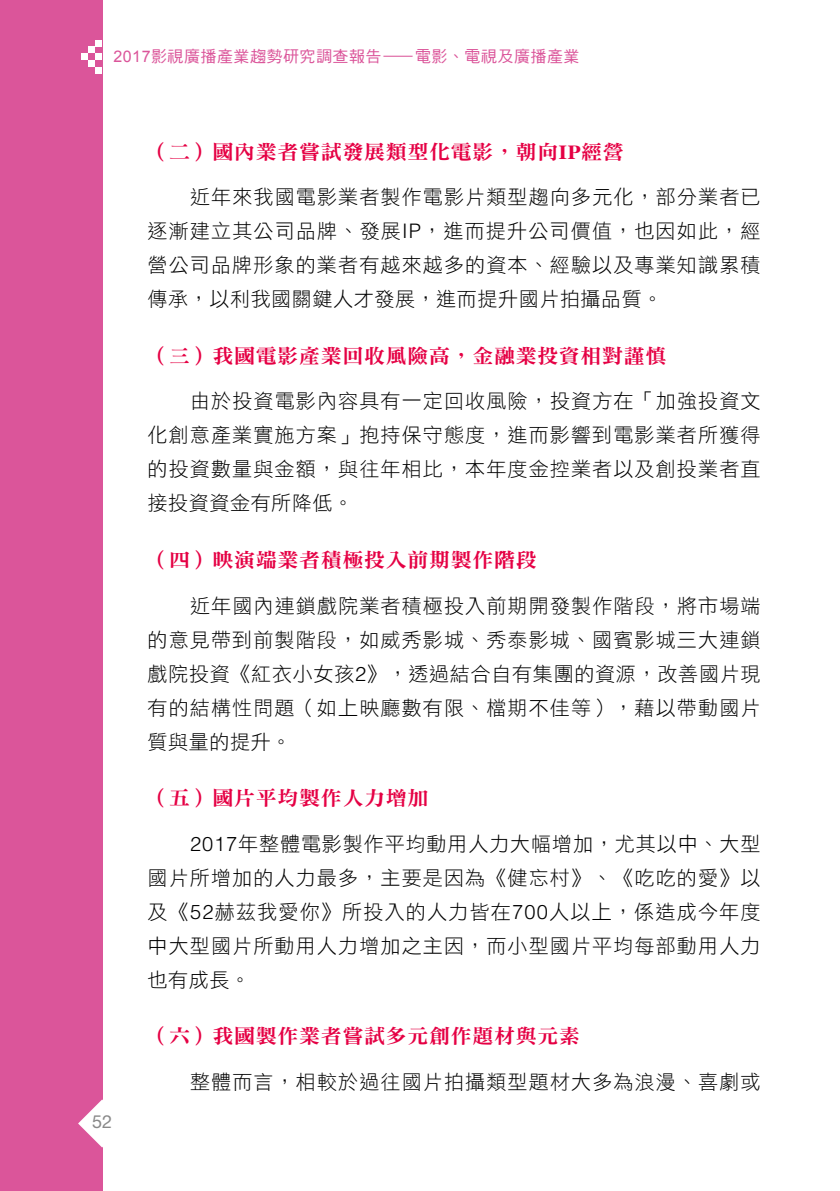
<style>
.page{position:relative;width:840px;height:1191px;background:#fff}
.page>*{position:absolute;margin:0;border:0;box-sizing:border-box;transform-origin:0 0}
.t1{font:20px/34px "DF Hei Std W3";letter-spacing:.06em;color:#000;text-align:justify}
.t2{font:20px "DF Ming Std W9";letter-spacing:.03em;color:#e50044;scale:1.05 1}
.t3{font:18px "Helvetica Neue";color:#898989}
.t4{font:16px "DF Hei Std W5";letter-spacing:.03em;color:#db559a}
.s1{font-family:"Arial"}
.s2{font-family:"Times";font-weight:700}
.s3{font-family:"Helvetica";font-weight:300}
</style>
<div class="page">
<div style="left:0;top:0;width:102px;height:1191px;background:#db559a"></div>
<div style="left:95px;top:67px;width:7px;height:7px;background:#fff"></div>
<div style="left:95px;top:53px;width:7px;height:7px;background:#fff"></div>
<div style="left:95px;top:40px;width:7px;height:7px;background:#fff"></div>
<div style="left:88px;top:60px;width:7px;height:7px;background:#fff"></div>
<div style="left:88px;top:47px;width:7px;height:6px;background:#fff"></div>
<div style="left:81px;top:53px;width:7px;height:7px;background:#fff"></div>
<svg style="left:78px;top:1099px;width:25px;height:48px"></svg>
<p class="t4" style="left:113px;top:48px;width:467px"><span class="s1">2017</span>影視廣播產業趨勢研究調查報告—電影、電視及廣播產業</p>
<p class="t3" style="left:92px;top:1111px;width:22px">52</p>
<p class="t2" style="left:147px;top:141px;width:455px">（二）國內業者嘗試發展類型化電影，朝向<span class="s2">IP</span>經營</p>
<p class="t1" style="left:147px;top:180px;width:614px;text-indent:43px">近年來我國電影業者製作電影片類型趨向多元化，部分業者已逐漸建立其公司品牌、發展<span class="s3">IP</span>，進而提升公司價值，也因如此，經營公司品牌形象的業者有越來越多的資本、經驗以及專業知識累積傳承，以利我國關鍵人才發展，進而提升國片拍攝品質。</p>
<p class="t2" style="left:147px;top:345px;width:495px">（三）我國電影產業回收風險高，金融業投資相對謹慎</p>
<p class="t1" style="left:147px;top:384px;width:614px;text-indent:43px">由於投資電影內容具有一定回收風險，投資方在「加強投資文化創意產業實施方案」抱持保守態度，進而影響到電影業者所獲得的投資數量與金額，與往年相比，本年度金控業者以及創投業者直接投資資金有所降低。</p>
<p class="t2" style="left:147px;top:549px;width:372px">（四）映演端業者積極投入前期製作階段</p>
<p class="t1" style="left:147px;top:588px;width:614px;text-indent:43px">近年國內連鎖戲院業者積極投入前期開發製作階段，將市場端的意見帶到前製階段，如威秀影城、秀泰影城、國賓影城三大連鎖戲院投資《紅衣小女孩<span class="s3">2</span>》，透過結合自有集團的資源，改善國片現有的結構性問題（如上映廳數有限、檔期不佳等），藉以帶動國片質與量的提升。</p>
<p class="t2" style="left:147px;top:787px;width:269px">（五）國片平均製作人力增加</p>
<p class="t1" style="left:147px;top:826px;width:614px;text-indent:43px"><span class="s3">2017</span>年整體電影製作平均動用人力大幅增加，尤其以中、大型國片所增加的人力最多，主要是因為《健忘村》、《吃吃的愛》以及《<span class="s3">52</span>赫茲我愛你》所投入的人力皆在<span class="s3">700</span>人以上，係造成今年度中大型國片所動用人力增加之主因，而小型國片平均每部動用人力也有成長。</p>
<p class="t2" style="left:147px;top:1025px;width:413px">（六）我國製作業者嘗試多元創作題材與元素</p>
<p class="t1" style="left:190px;top:1064px;width:571px">整體而言，相較於過往國片拍攝類型題材大多為浪漫、喜劇或</p>
</div>
